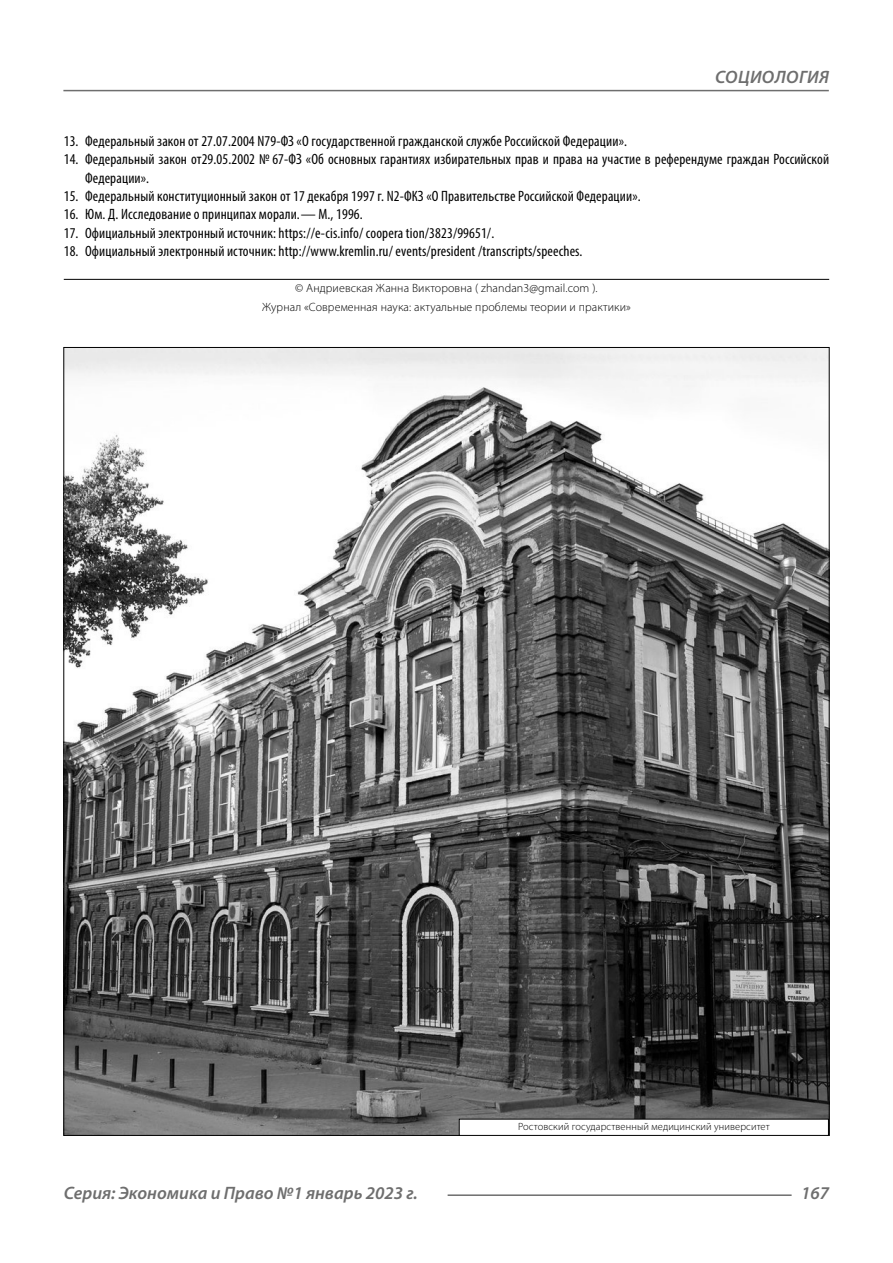
<style>
.page{position:relative;width:893px;height:1263px;background:#fff}
.page>*{position:absolute;margin:0;border:0;box-sizing:border-box;transform-origin:0 0}
.t1{font:italic 600 18px "Myriad Pro";color:#6e6e6e}
.t2{font:condensed 15px/18.3px "Myriad Pro";letter-spacing:.01em;color:#000}
.Copy{font:300 12px/18.3px "Myriad Pro";letter-spacing:.01em;color:#000;text-align:center}
.Author-doc{font:300 10.5px "Myriad Pro";letter-spacing:.01em;color:#000}
</style>
<div class="page">
<hr style="left:64px;top:279px;width:765px;height:1px;background:#000">
<img style="left:65px;top:349px;width:763px;height:785px">
<div style="left:459px;top:1119px;width:369px;height:16px;background:#fff"></div>
<div style="left:459px;top:1119px;width:370px;height:17px;border:1px solid #000"></div>
<hr style="left:63px;top:90px;width:766px;height:1px;background:#6e6e6e">
<hr style="left:448px;top:1194px;width:344px;height:2px;background:#6e6e6e">
<p class="t1" style="left:715px;top:66px;width:104px">Социология</p>
<p class="t2" style="left:64px;top:132px;width:565px">13. Федеральный закон от 27.07.2004 N79-ФЗ «О государственной гражданской службе Российской Федерации».</p>
<p class="t2" style="left:85px;top:150px;width:746px;text-indent:-21px">14. Федеральный закон от29.05.2002 № 67-ФЗ «Об основных гарантиях избирательных прав и права на участие в референдуме граждан Российской<br>Федерации».</p>
<p class="t2" style="left:64px;top:187px;width:578px">15. Федеральный конституционный закон от 17 декабря 1997 г. N2-ФКЗ «О Правительстве Российской Федерации».</p>
<p class="t2" style="left:64px;top:205px;width:300px">16. Юм. Д. Исследование о принципах морали.— М., 1996.</p>
<p class="t2" style="left:64px;top:223px;width:432px">17. Официальный электронный источник: https://e-cis.info/ coopera tion/3823/99651/.</p>
<p class="t2" style="left:64px;top:242px;width:520px">18. Официальный электронный источник: http://www.kremlin.ru/ events/president /transcripts/speeches.</p>
<p class="Copy" style="left:262px;top:279px;width:370px">© Андриевская Жанна Викторовна ( zhandan3@gmail.com ).<br>Журнал «Современная наука: актуальные проблемы теории и практики»</p>
<p class="Author-doc" style="left:518px;top:1120px;width:253px">Ростовский государственный медицинский университет</p>
<p class="t1" style="left:64px;top:1182px;width:356px">Серия: Экономика и Право №1 январь 2023 г.</p>
<p class="t1" style="left:801px;top:1182px;width:30px">167</p>
</div>
